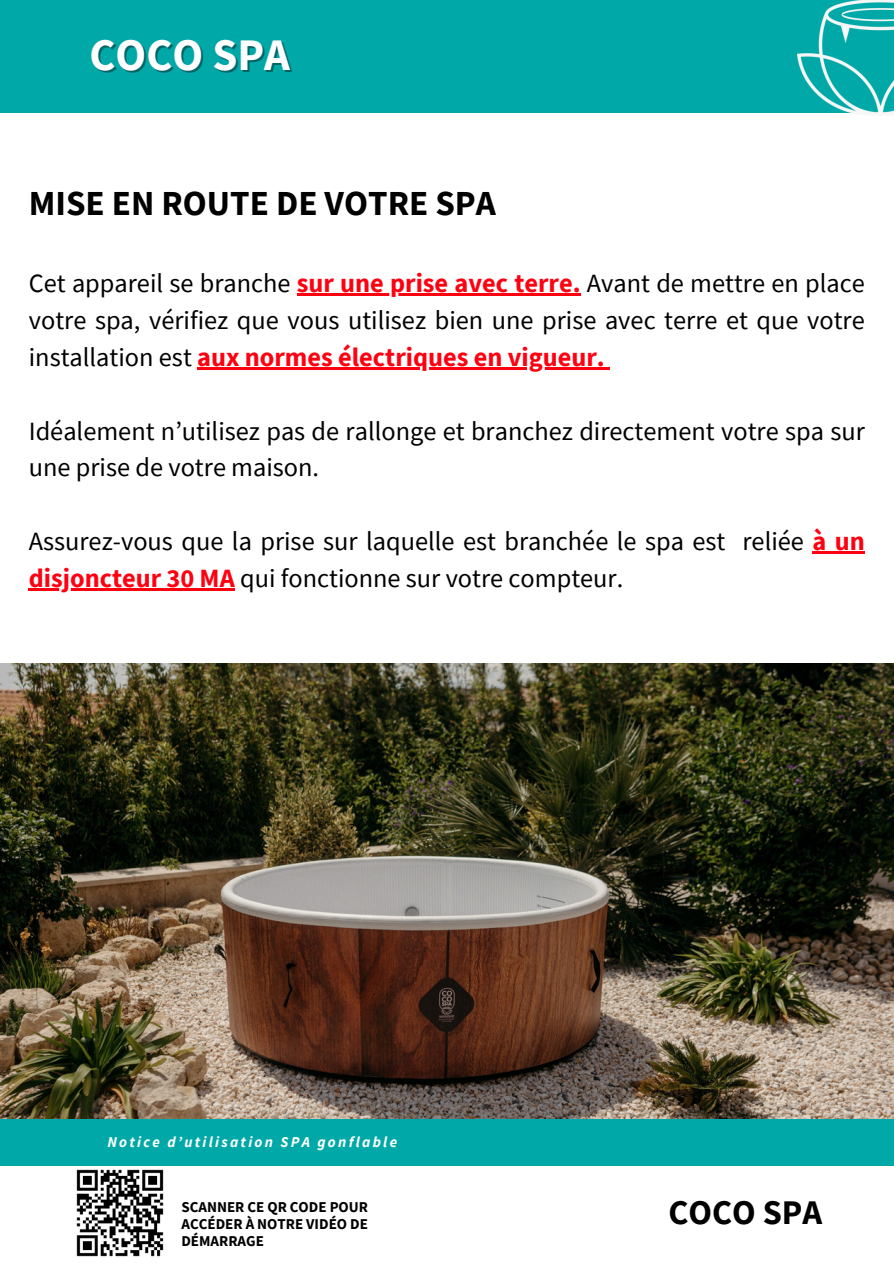
<style>
.page{position:relative;width:894px;height:1264px;background:#fff}
.page>*{position:absolute;margin:0;border:0;box-sizing:border-box;transform-origin:0 0}
.t1{font:700 45px "Source Sans Pro";color:#fff}
.t2{font:700 35.1px "Source Sans Pro";color:#000}
.t3{font:700 34.5px "Source Sans Pro";color:#000}
.t4{font:26.25px/36.9px "Source Sans Pro";color:#000}
.t5{font:italic 700 15px "Source Sans Pro";letter-spacing:.15em;color:#fff}
.t6{font:700 15px/16.8px "Source Sans Pro";color:#000;text-align:justify}
.s1{font-weight:700;color:#f01}
</style>
<div class="page">
<div style="left:0;top:0;width:893px;height:112px;background:#00a8a8"></div>
<img style="left:0;top:663px;width:893px;height:455px">
<img style="left:797px;top:0;width:96px;height:113px">
<hr style="left:297px;top:293px;width:283px;height:3px;background:#f01">
<hr style="left:197px;top:367px;width:407px;height:3px;background:#f01">
<svg style="left:604px;top:367px;width:5px;height:3px"></svg>
<hr style="left:812px;top:551px;width:52px;height:3px;background:#f01">
<hr style="left:29px;top:588px;width:206px;height:3px;background:#f01">
<div style="left:0;top:1118px;width:893px;height:47px;background:#00a8a8"></div>
<img style="left:76px;top:1169px;width:88px;height:88px">
<p class="t1" style="left:89px;top:25px;width:202px">COCO SPA</p>
<h4 class="t2" style="left:29px;top:180px;width:468px">MISE EN ROUTE DE VOTRE SPA</h4>
<h3 class="t4" style="left:29px;top:264px;width:837px">Cet appareil se branche <span class="s1">sur une prise avec terre.</span> Avant de mettre en place</h3>
<h3 class="t4" style="left:29px;top:301px;width:837px">votre spa, vérifiez que vous utilisez bien une prise avec terre et que votre installation est <span class="s1">aux normes électriques en vigueur.</span></h3>
<h3 class="t4" style="left:29px;top:412px;width:837px">Idéalement n’utilisez pas de rallonge et branchez directement votre spa sur une prise de votre maison.</h3>
<h3 class="t4" style="left:29px;top:522px;width:698px">Assurez-vous que la prise sur laquelle est branchée le spa est</h3>
<p class="t4" style="left:742px;top:522px;width:124px">reliée <span class="s1">à un</span></p>
<h4 class="t4" style="left:29px;top:559px;width:596px"><span class="s1">disjoncteur 30 MA</span> qui fonctionne sur votre compteur.</h4>
<p class="t5" style="left:107px;top:1132px;width:284px">USER MANUAL (MODEL NO.) | 2023</p>
<h4 class="t5" style="left:107px;top:1132px;width:300px">Notice d’utilisation SPA gonflables</h4>
<p class="t6" style="left:181px;top:1198px;width:188px">SCANNER CE QR CODE POUR ACCÉDER À NOTRE VIDÉO DE DÉMARRAGE</p>
<p class="t3" style="left:668px;top:1189px;width:155px">COCO SPA</p>
</div>
